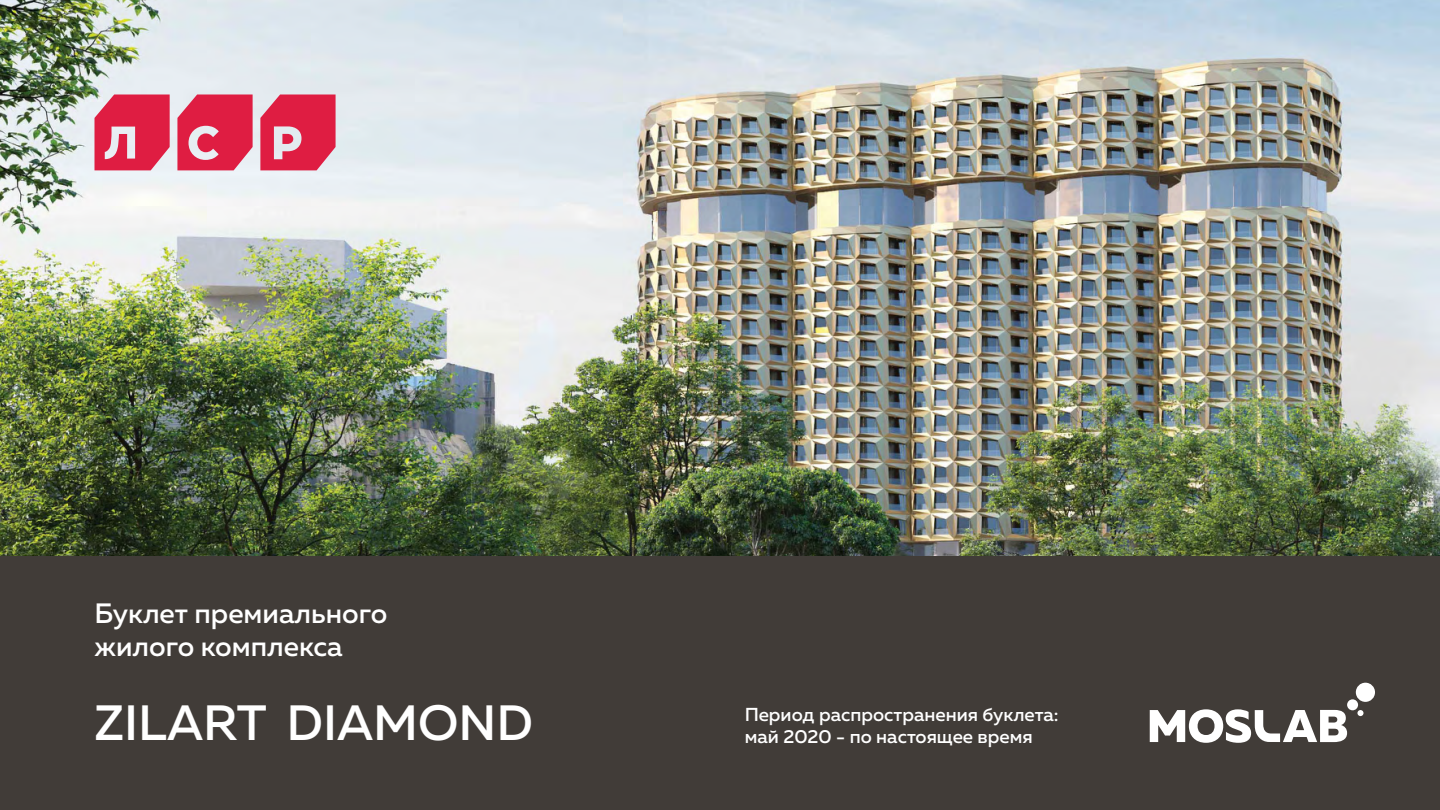
<style>
.page{position:relative;width:1440px;height:810px;background:#fff}
.page>*{position:absolute;margin:0;border:0;box-sizing:border-box;transform-origin:0 0}
.t1{font:500 49.5px "Muller";color:#fff}
.t2{font:500 27.97px/33.5px "Muller";color:#fff}
.t3{font:500 18.75px "Muller";color:#fff}
</style>
<div class="page">
<img style="left:0;top:0;width:1440px;height:556px">
<div style="left:0;top:556px;width:1440px;height:254px;background:#413c38"></div>
<div style="left:1356px;top:683px;width:19px;height:19px;background:#fff;border-radius:50%"></div>
<div style="left:1347px;top:699px;width:11px;height:11px;background:#fff;border-radius:50%"></div>
<div style="left:1357px;top:710px;width:7px;height:6px;background:#fff;border-radius:50%"></div>
<svg style="left:1150px;top:709px;width:197px;height:34px"></svg>
<svg style="left:95px;top:95px;width:75px;height:75px"></svg>
<svg style="left:260px;top:95px;width:76px;height:75px"></svg>
<svg style="left:177px;top:95px;width:76px;height:75px"></svg>
<h2 class="t2" style="left:94px;top:596px;width:294px">Буклет премиального жилого комплекса</h2>
<h1 class="t1" style="left:95px;top:692px;width:440px">ZILART DIAMOND</h1>
<p class="t3" style="left:745px;top:703px;width:315px">Период распространения буклета:</p>
<p class="t3" style="left:745px;top:725px;width:290px">май 2020 - по настоящее время</p>
</div>
